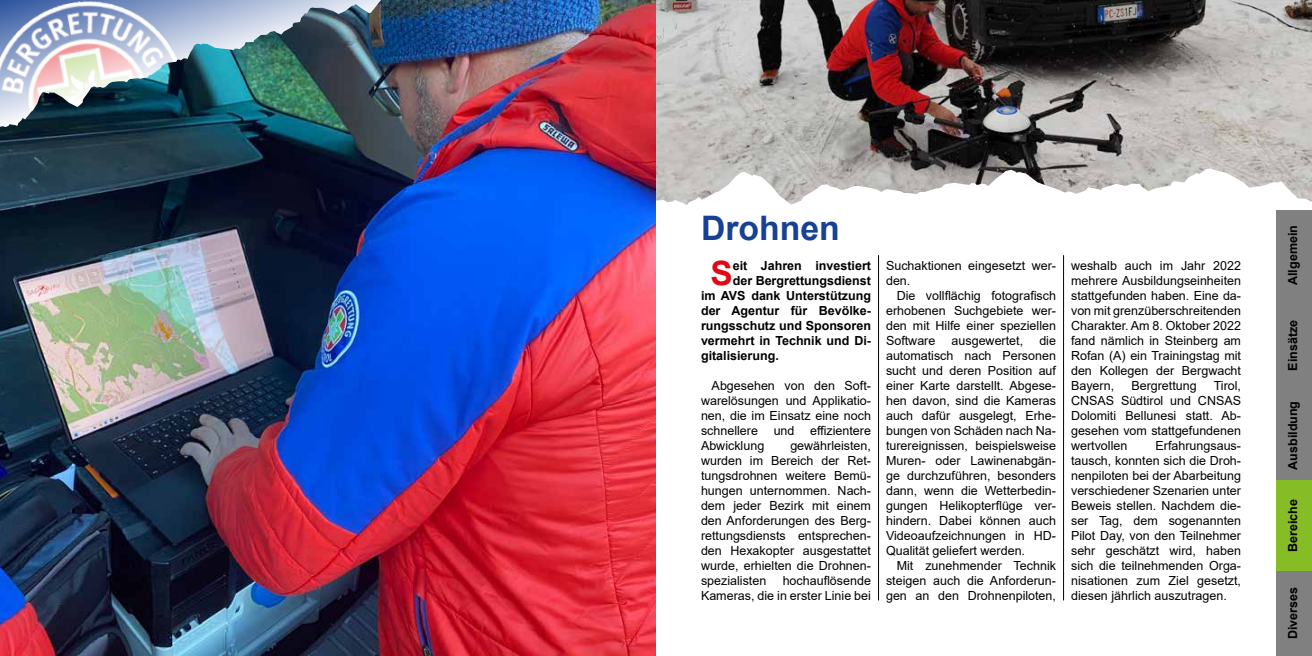
<style>
.page{position:relative;width:1312px;height:656px;background:#fff}
.page>*{position:absolute;margin:0;border:0;box-sizing:border-box;transform-origin:0 0}
.t1{font:700 33.75px "Arial";color:#164194}
.t2{font:700 33.5px "Arial";color:#e20714}
.t3{font:12.5px/15px "Arial";color:#000;text-align:justify}
.t4{font:700 12.5px "Arial";color:#000}
</style>
<div class="page">
<div style="left:1276px;top:300px;width:35px;height:90px;background:#808080"></div>
<div style="left:1276px;top:210px;width:35px;height:90px;background:#808080"></div>
<div style="left:1276px;top:390px;width:35px;height:90px;background:#808080"></div>
<div style="left:1276px;top:570px;width:35px;height:86px;background:#808080"></div>
<div style="left:1276px;top:480px;width:35px;height:90px;background:#86bc25"></div>
<img style="left:0;top:0;width:656px;height:656px">
<hr style="left:878px;top:255px;width:1px;height:345px;background:#000">
<hr style="left:1062px;top:255px;width:1px;height:345px;background:#000">
<img style="left:656px;top:0;width:655px;height:205px">
<h1 class="t1" style="left:701px;top:204px;width:140px">Drohnen</h1>
<h2 class="t2" style="left:710px;top:250px;width:24px">S</h2>
<p class="t4" style="left:732px;top:257px;width:140px">eit Jahren investiert</p>
<p class="t4" style="left:732px;top:272px;width:140px">der Bergrettungsdienst</p>
<p class="t4" style="left:701px;top:287px;width:171px">im AVS dank Unterstützung</p>
<p class="t4" style="left:701px;top:302px;width:171px">der Agentur für Bevölke-</p>
<p class="t4" style="left:701px;top:317px;width:171px">rungsschutz und Sponsoren</p>
<p class="t4" style="left:701px;top:332px;width:171px">vermehrt in Technik und Di-</p>
<p class="t4" style="left:701px;top:347px;width:79px">gitalisierung.</p>
<p class="t3" style="left:701px;top:378px;width:171px;text-indent:11px">Abgesehen von den Soft&shy;warelösungen und Applikatio&shy;nen, die im Einsatz eine noch schnellere und effizientere Abwicklung</p>
<p class="t3" style="left:701px;top:438px;width:171px;text-indent:89px">gewährleisten, wurden im Bereich der Ret&shy;tungsdrohnen weitere Bemü&shy;hungen unternommen. Nach&shy;dem jeder Bezirk mit einem den Anforderungen des Berg&shy;rettungsdiensts entsprechen&shy;den Hexakopter ausgestattet wurde, erhielten die Drohnen&shy;spezialisten</p>
<p class="t3" style="left:701px;top:573px;width:171px;text-align:right">hochauflösende<br>Kameras, die in erster Linie bei</p>
<p class="t3" style="left:885px;top:258px;width:171px">Suchaktionen eingesetzt wer&shy;den.</p>
<p class="t3" style="left:885px;top:288px;width:171px;text-indent:11px">Die vollflächig fotografisch erhobenen Suchgebiete wer&shy;den mit Hilfe einer speziellen Software</p>
<p class="t3" style="left:885px;top:333px;width:171px;text-indent:153px">die automatisch nach Personen sucht und deren Position auf einer Karte darstellt. Abgese&shy;hen davon, sind die Kameras auch dafür ausgelegt, Erhe&shy;bungen von Schäden nach Na&shy;turereignissen, beispielsweise Muren- oder Lawinenabgän&shy;ge durchzuführen, besonders dann, wenn die Wetterbedin&shy;gungen Helikopterflüge ver&shy;hindern. Dabei können auch Videoaufzeichnungen in HD-Qualität geliefert werden.</p>
<p class="t3" style="left:885px;top:558px;width:171px;text-indent:11px">Mit zunehmender Technik steigen auch die Anforderun&shy;gen an den Drohnenpiloten,</p>
<p class="t3" style="left:951px;top:333px;width:73px">ausgewertet,</p>
<p class="t3" style="left:1070px;top:258px;width:171px">weshalb auch im Jahr 2022 mehrere Ausbildungseinheiten stattgefunden haben. Eine da&shy;von mit grenzüberschreitenden Charakter. Am 8. Oktober 2022 fand nämlich in Steinberg am Rofan (A) ein Trainingstag mit den Kollegen der Bergwacht Bayern,</p>
<p class="t3" style="left:1070px;top:378px;width:171px;text-indent:143px">Tirol, CNSAS Südtirol und CNSAS Dolomiti Bellunesi statt. Ab&shy;gesehen vom stattgefundenen wertvollen</p>
<p class="t3" style="left:1131px;top:378px;width:67px">Bergrettung</p>
<p class="t3" style="left:1070px;top:438px;width:171px;text-indent:84px">Erfahrungsaus&shy;tausch, konnten sich die Droh&shy;nenpiloten bei der Abarbeitung verschiedener Szenarien unter Beweis stellen. Nachdem die&shy;ser Tag, dem sogenannten Pilot Day, von den Teilnehmer sehr geschätzt wird, haben sich die teilnehmenden Orga&shy;nisationen zum Ziel gesetzt, diesen jährlich auszutragen.</p>
<p class="t4" style="left:1283px;top:285px;width:61px;rotate:-90deg">Allgemein</p>
<p class="t4" style="left:1283px;top:370px;width:52px;rotate:-90deg">Einsätze</p>
<p class="t4" style="left:1283px;top:469px;width:70px;rotate:-90deg">Ausbildung</p>
<p class="t4" style="left:1283px;top:551px;width:54px;rotate:-90deg">Bereiche</p>
<p class="t4" style="left:1283px;top:639px;width:54px;rotate:-90deg">Diverses</p>
</div>
